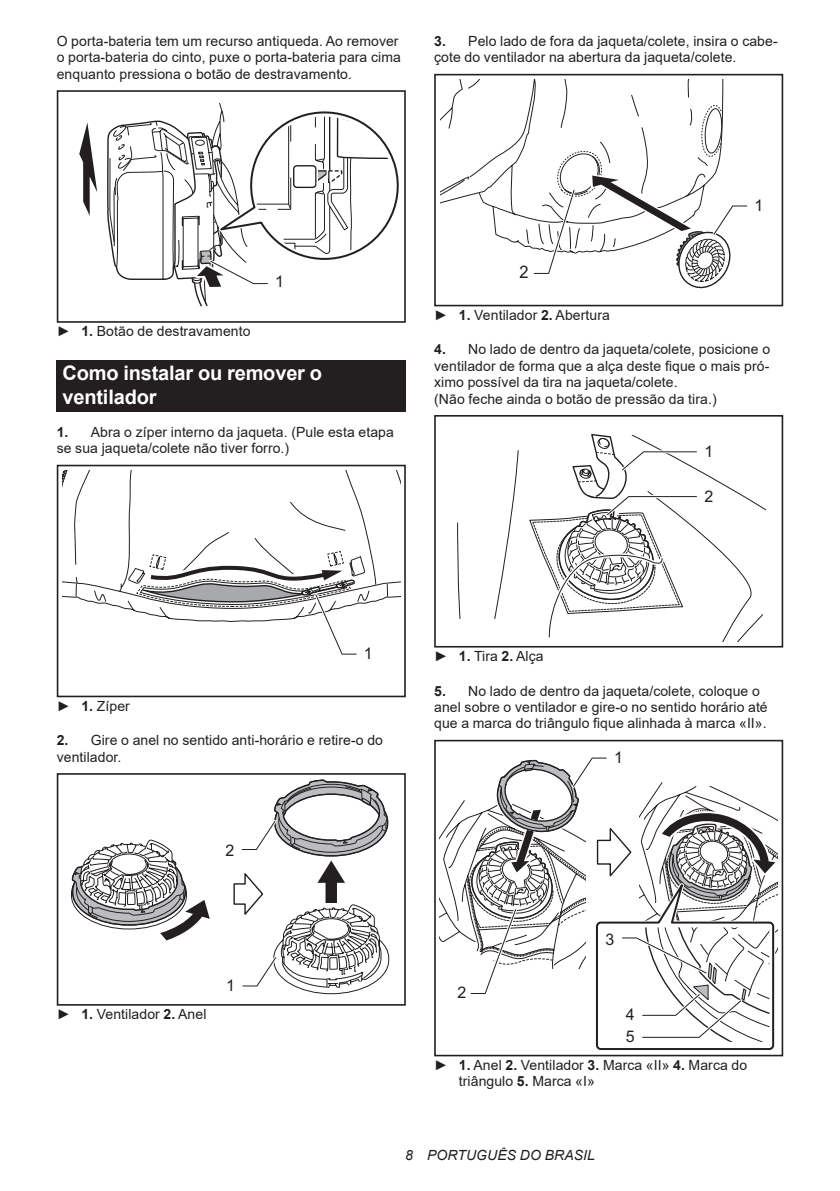
<style>
.page{position:relative;width:840px;height:1191px;background:#fff}
.page>*{position:absolute;margin:0;border:0;box-sizing:border-box;transform-origin:0 0}
.t1{font:700 20px/23.4px "Arial";letter-spacing:-.01em;color:#fff}
.t2{font:17.4px "Arial";color:#231f20;scale:.94 1}
.t3{font:16px/22px "Arial";color:#231f20}
.t4{font:14px/16.4px "Arial";letter-spacing:.005em;color:#231f20}
.t5{font:italic 14px "Arial";letter-spacing:.005em;color:#231f20}
.s1{font-weight:700}
</style>
<div class="page">
<svg style="left:79px;top:123px;width:18px;height:93px"></svg>
<div style="left:57px;top:90px;width:348px;height:233px;border:2px solid #231f20"></div>
<svg style="left:106px;top:104px;width:299px;height:219px"></svg>
<div style="left:57px;top:360px;width:348px;height:52px;background:#231f20"></div>
<div style="left:57px;top:465px;width:348px;height:232px;border:2px solid #231f20"></div>
<svg style="left:62px;top:470px;width:338px;height:185px"></svg>
<svg style="left:71px;top:839px;width:139px;height:101px"></svg>
<div style="left:57px;top:773px;width:348px;height:232px;border:2px solid #231f20"></div>
<svg style="left:233px;top:773px;width:156px;height:221px"></svg>
<svg style="left:440px;top:79px;width:283px;height:169px"></svg>
<div style="left:434px;top:74px;width:348px;height:232px;border:2px solid #231f20"></div>
<svg style="left:531px;top:105px;width:217px;height:184px"></svg>
<svg style="left:457px;top:450px;width:308px;height:192px"></svg>
<div style="left:434px;top:619px;width:73px;height:28px;background:#fff"></div>
<div style="left:434px;top:415px;width:348px;height:232px;border:2px solid #231f20"></div>
<svg style="left:529px;top:434px;width:170px;height:207px"></svg>
<div style="left:434px;top:740px;width:348px;height:316px;border:2px solid #231f20"></div>
<svg style="left:439px;top:755px;width:343px;height:298px"></svg>
<p class="t4" style="left:57px;top:33px;width:345px">O porta-bateria tem um recurso antiqueda. Ao remover o porta-bateria do cinto, puxe o porta-bateria para cima enquanto pressiona o botão de destravamento.</p>
<p class="t4" style="left:434px;top:33px;width:345px"><span class="s1">3.</span> Pelo lado de fora da jaqueta/colete, insira o cabe&shy;çote do ventilador na abertura da jaqueta/colete.</p>
<p class="t3" style="left:275px;top:270px;width:10px">1</p>
<p class="t4" style="left:57px;top:323px;width:195px">► <span class="s1">1.</span> Botão de destravamento</p>
<h1 class="t1" style="left:62px;top:361px;width:261px">Como instalar ou remover o ventilador</h1>
<p class="t4" style="left:57px;top:424px;width:338px"><span class="s1">1.</span> Abra o zíper interno da jaqueta. (Pule esta etapa se sua jaqueta/colete não tiver forro.)</p>
<p class="t2" style="left:519px;top:260px;width:11px">2</p>
<p class="t3" style="left:754px;top:195px;width:10px">1</p>
<p class="t4" style="left:434px;top:307px;width:177px">► <span class="s1">1.</span> Ventilador <span class="s1">2.</span> Abertura</p>
<p class="t4" style="left:434px;top:341px;width:337px"><span class="s1">4.</span> No lado de dentro da jaqueta/colete, posicione o ventilador de forma que a alça deste fique o mais pró&shy;ximo possível da tira na jaqueta/colete.<br>(Não feche ainda o botão de pressão da tira.)</p>
<p class="t3" style="left:704px;top:440px;width:10px">1</p>
<p class="t3" style="left:704px;top:485px;width:10px">2</p>
<p class="t3" style="left:364px;top:642px;width:10px">1</p>
<p class="t4" style="left:57px;top:697px;width:75px">► <span class="s1">1.</span> Zíper</p>
<p class="t4" style="left:57px;top:732px;width:327px"><span class="s1">2.</span> Gire o anel no sentido anti-horário e retire-o do ventilador.</p>
<p class="t3" style="left:225px;top:839px;width:10px">2</p>
<p class="t4" style="left:57px;top:1006px;width:151px">► <span class="s1">1.</span> Ventilador <span class="s1">2.</span> Anel</p>
<p class="t3" style="left:226px;top:974px;width:10px">1</p>
<p class="t4" style="left:434px;top:648px;width:111px">► <span class="s1">1.</span> Tira <span class="s1">2.</span> Alça</p>
<p class="t4" style="left:434px;top:682px;width:335px"><span class="s1">5.</span> No lado de dentro da jaqueta/colete, coloque o anel sobre o ventilador e gire-o no sentido horário até que a marca do triângulo fique alinhada à marca «II».</p>
<p class="t3" style="left:613px;top:746px;width:10px">1</p>
<p class="t3" style="left:457px;top:981px;width:10px">2</p>
<p class="t3" style="left:605px;top:928px;width:10px">3</p>
<p class="t3" style="left:625px;top:1003px;width:10px">4<br>5</p>
<p class="t4" style="left:458px;top:1056px;width:290px;text-indent:-25px">► <span class="s1">1.</span> Anel <span class="s1">2.</span> Ventilador <span class="s1">3.</span> Marca «II» <span class="s1">4.</span> Marca do triângulo <span class="s1">5.</span> Marca «I»</p>
<p class="t5" style="left:405px;top:1146px;width:191px">8 PORTUGUÊS DO BRASIL</p>
</div>
